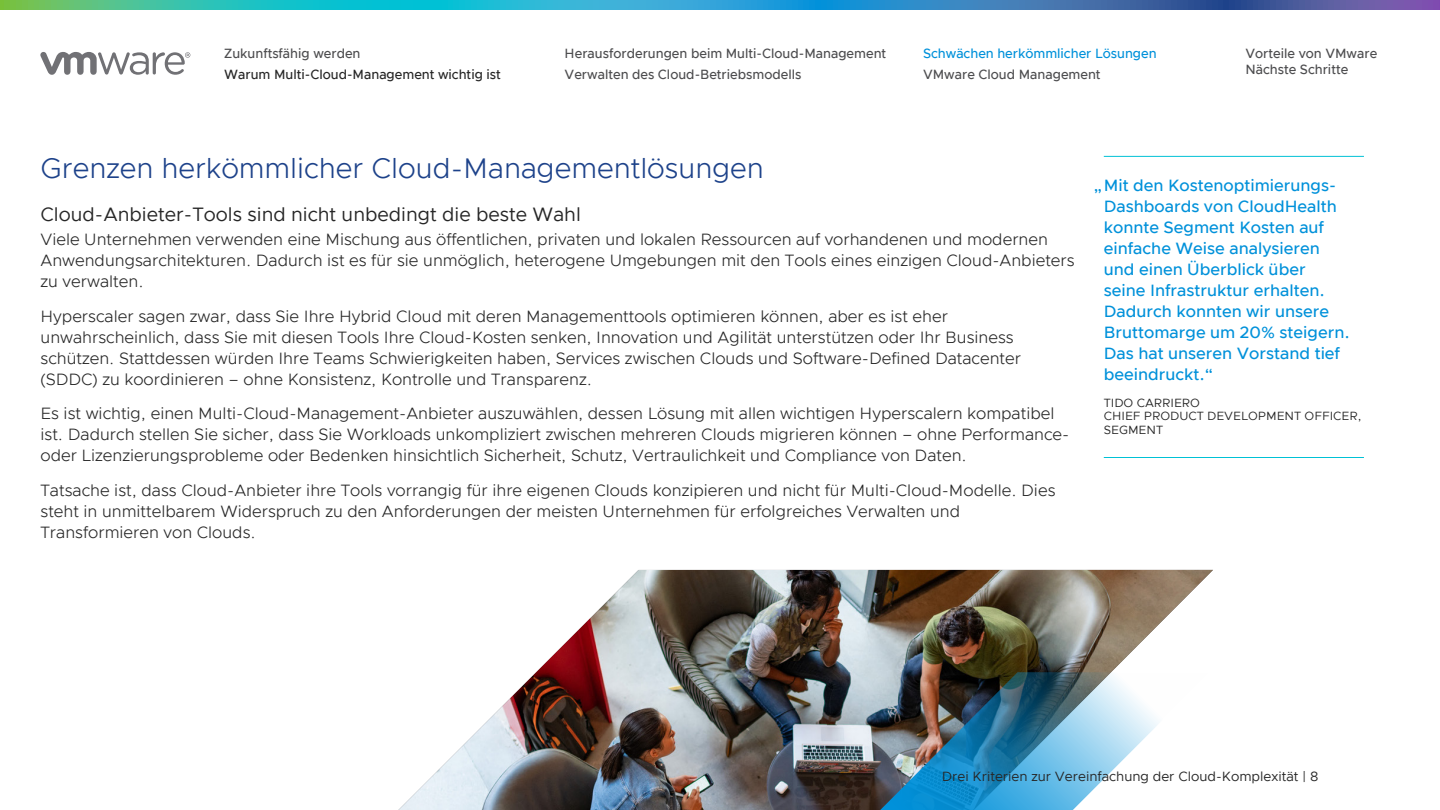
<style>
.page{position:relative;width:1440px;height:810px;background:#fff}
.page>*{position:absolute;margin:0;border:0;box-sizing:border-box;transform-origin:0 0}
.t1{font:300 28.5px "Metropolis";color:#1d428a}
.t2{font:19.5px "Metropolis";color:#262626}
.t3{font:300 16.5px/21px "Metropolis";color:#262626}
.t4{font:500 16.5px/21px "Metropolis";color:#0091da}
.t5{font:500 13.5px/21px "Metropolis";color:#4d4d4f;scale:.96 1}
.t6{font:13.5px "Metropolis";color:#262626}
.t7{font:500 13.5px "Metropolis";color:#262626;scale:.96 1}
.t8{font:500 13.5px "Metropolis";color:#0091da;scale:.96 1}
.t9{font:12px/13.5px "Metropolis";color:#262626}
</style>
<div class="page">
<img style="left:398px;top:570px;width:815px;height:240px">
<img style="left:874px;top:672px;width:337px;height:138px">
<hr style="left:1104px;top:156px;width:260px;height:1px;background:#00c1d5">
<hr style="left:1104px;top:457px;width:260px;height:1px;background:#00c1d5">
<svg style="left:40px;top:52px;width:150px;height:23px"></svg>
<svg style="left:0;top:0;width:1440px;height:9px;background:#3697b7"></svg>
<p class="t5" style="left:224px;top:43px;width:143px">Zukunftsfähig werden</p>
<p class="t7" style="left:224px;top:66px;width:290px">Warum Multi-Cloud-Management wichtig ist</p>
<p class="t5" style="left:565px;top:43px;width:337px">Herausforderungen beim Multi-Cloud-Management<br>Verwalten des Cloud-Betriebsmodells</p>
<p class="t8" style="left:923px;top:45px;width:245px">Schwächen herkömmlicher Lösungen</p>
<p class="t5" style="left:923px;top:64px;width:187px">VMware Cloud Management</p>
<p class="t5" style="left:1245px;top:45px;width:139px;line-height:16.5px">Vorteile von VMware<br>Nächste Schritte</p>
<h1 class="t1" style="left:40px;top:150px;width:725px">Grenzen herkömmlicher Cloud-Managementlösungen</h1>
<p class="t2" style="left:40px;top:202px;width:542px">Cloud-Anbieter-Tools sind nicht unbedingt die beste Wahl</p>
<p class="t3" style="left:40px;top:229px;width:1036px">Viele Unternehmen verwenden eine Mischung aus öffentlichen, privaten und lokalen Ressourcen auf vorhandenen und modernen<br>Anwendungsarchitekturen. Dadurch ist es für sie unmöglich, heterogene Umgebungen mit den Tools eines einzigen Cloud-Anbieters zu verwalten.</p>
<p class="t3" style="left:40px;top:305px;width:982px">Hyperscaler sagen zwar, dass Sie Ihre Hybrid Cloud mit deren Managementtools optimieren können, aber es ist eher unwahrscheinlich, dass Sie mit diesen Tools Ihre Cloud-Kosten senken, Innovation und Agilität unterstützen oder Ihr Business schützen. Stattdessen würden Ihre Teams Schwierigkeiten haben, Services zwischen Clouds und Software-Defined Datacenter (SDDC) zu koordinieren – ohne Konsistenz, Kontrolle und Transparenz.</p>
<p class="t3" style="left:40px;top:403px;width:1030px">Es ist wichtig, einen Multi-Cloud-Management-Anbieter auszuwählen, dessen Lösung mit allen wichtigen Hyperscalern kompatibel ist. Dadurch stellen Sie sicher, dass Sie Workloads unkompliziert zwischen mehreren Clouds migrieren können – ohne Performance&shy;oder Lizenzierungsprobleme oder Bedenken hinsichtlich Sicherheit, Schutz, Vertraulichkeit und Compliance von Daten.</p>
<p class="t3" style="left:40px;top:479px;width:1017px">Tatsache ist, dass Cloud-Anbieter ihre Tools vorrangig für ihre eigenen Clouds konzipieren und nicht für Multi-Cloud-Modelle. Dies steht in unmittelbarem Widerspruch zu den Anforderungen der meisten Unternehmen für erfolgreiches Verwalten und<br>Transformieren von Clouds.</p>
<p class="t4" style="left:1104px;top:174px;width:248px;text-indent:-10px">„Mit den Kostenoptimierungs-<br>Dashboards von CloudHealth konnte Segment Kosten auf einfache Weise analysieren und einen Überblick über seine Infrastruktur erhalten.<br>Dadurch konnten wir unsere<br>Bruttomarge um 20% steigern.<br>Das hat unseren Vorstand tief beeindruckt.“</p>
<p class="t9" style="left:1104px;top:396px;width:259px">TIDO CARRIERO<br>CHIEF PRODUCT DEVELOPMENT OFFICER,<br>SEGMENT</p>
<p class="t6" style="left:942px;top:768px;width:378px">Drei Kriterien zur Vereinfachung der Cloud-Komplexität | 8</p>
</div>
